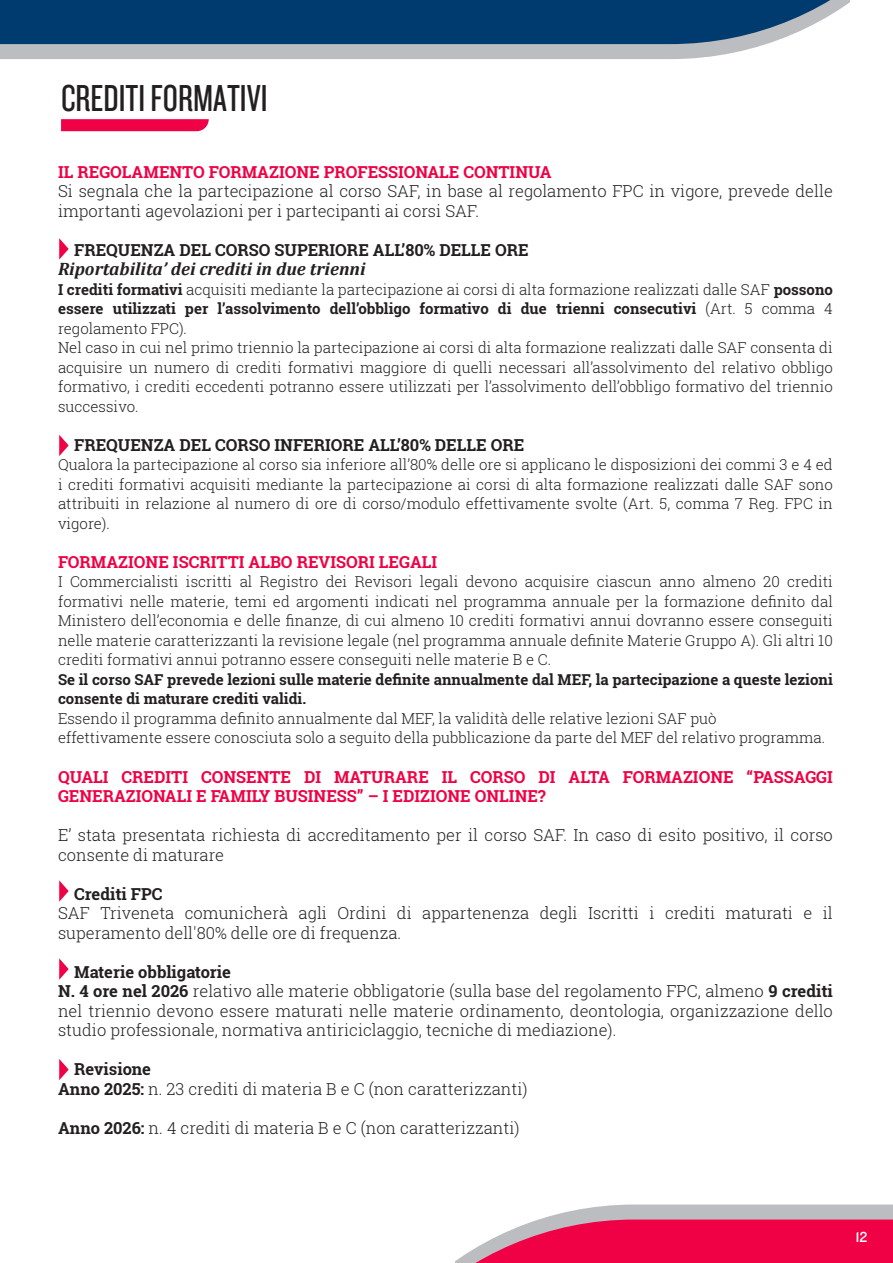
<style>
.page{position:relative;width:893px;height:1263px;background:#fff}
.page>*{position:absolute;margin:0;border:0;box-sizing:border-box;transform-origin:0 0}
.t1{font:39px "Knockout HTF28 Junior Featherwt";color:#231f20}
.t2{font:italic 700 18px "Cambria";color:#231f20}
.t3{font:300 16.5px/19.5px "Roboto Slab";color:#231f20}
.t4{font:700 16.5px/19.5px "Roboto Slab";color:#f00044}
.t5{font:700 16.5px "Roboto Slab";color:#231f20}
.t6{font:300 15px/19.5px "Roboto Slab";color:#231f20}
.t7{font:700 15px/19.5px "Roboto Slab";color:#231f20}
.t8{font:15px "Knockout HTF31 Junior Middlewt";color:#fff}
.s1{font-weight:700}
</style>
<div class="page">
<svg style="left:455px;top:1204px;width:438px;height:59px;background:#e5527d"></svg>
<svg style="left:0;top:44px;width:766px;height:15px;background:#bdbec2"></svg>
<svg style="left:0;top:0;width:849px;height:44px;background:#114878"></svg>
<svg style="left:59px;top:238px;width:10px;height:22px"></svg>
<svg style="left:59px;top:435px;width:10px;height:21px"></svg>
<svg style="left:59px;top:958px;width:10px;height:22px"></svg>
<svg style="left:59px;top:880px;width:10px;height:22px"></svg>
<svg style="left:59px;top:1059px;width:10px;height:21px"></svg>
<svg style="left:61px;top:119px;width:148px;height:12px;background:#f00849"></svg>
<h1 class="t1" style="left:61px;top:78px;width:208px">CREDITI FORMATIVI</h1>
<p class="t4" style="left:58px;top:162px;width:495px">IL REGOLAMENTO FORMAZIONE PROFESSIONALE CONTINUA</p>
<p class="t3" style="left:58px;top:181px;width:776px">Si segnala che la partecipazione al corso SAF, in base al regolamento FPC in vigore, prevede delle importanti agevolazioni per i partecipanti ai corsi SAF.</p>
<p class="t5" style="left:74px;top:239px;width:456px">FREQUENZA DEL CORSO SUPERIORE ALL’80% DELLE ORE</p>
<p class="t2" style="left:58px;top:257px;width:309px">Riportabilita’ dei crediti in due trienni</p>
<p class="t6" style="left:58px;top:279px;width:776px"><span class="s1">I crediti formativi</span> acquisiti mediante la partecipazione ai corsi di alta formazione realizzati dalle SAF <span class="s1">possono essere utilizzati per l’assolvimento dell’obbligo formativo di due trienni consecutivi</span> (Art. 5 comma 4 regolamento FPC).<br>Nel caso in cui nel primo triennio la partecipazione ai corsi di alta formazione realizzati dalle SAF consenta di acquisire un numero di crediti formativi maggiore di quelli necessari all’assolvimento del relativo obbligo formativo, i crediti eccedenti potranno essere utilizzati per l’assolvimento dell’obbligo formativo del triennio successivo.</p>
<p class="t5" style="left:74px;top:434px;width:452px">FREQUENZA DEL CORSO INFERIORE ALL’80% DELLE ORE</p>
<p class="t6" style="left:58px;top:455px;width:776px;text-align:justify">Qualora la partecipazione al corso sia inferiore all’80% delle ore si applicano le disposizioni dei commi 3 e 4 ed i crediti formativi acquisiti mediante la partecipazione ai corsi di alta formazione realizzati dalle SAF sono attribuiti in relazione al numero di ore di corso/modulo effettivamente svolte (Art. 5, comma 7 Reg. FPC in vigore).</p>
<p class="t4" style="left:58px;top:552px;width:381px">FORMAZIONE ISCRITTI ALBO REVISORI LEGALI</p>
<p class="t6" style="left:58px;top:572px;width:776px;text-align:justify">I Commercialisti iscritti al Registro dei Revisori legali devono acquisire ciascun anno almeno 20 crediti formativi nelle materie, temi ed argomenti indicati nel programma annuale per la formazione definito dal Ministero dell’economia e delle finanze, di cui almeno 10 crediti formativi annui dovranno essere conseguiti nelle materie caratterizzanti la revisione legale (nel programma annuale definite Materie Gruppo A). Gli altri 10 crediti formativi annui potranno essere conseguiti nelle materie B e C.</p>
<p class="t7" style="left:58px;top:670px;width:776px">Se il corso SAF prevede lezioni sulle materie definite annualmente dal MEF, la partecipazione a queste lezioni consente di maturare crediti validi.</p>
<p class="t6" style="left:58px;top:708px;width:769px">Essendo il programma definito annualmente dal MEF, la validità delle relative lezioni SAF può<br>effettivamente essere conosciuta solo a seguito della pubblicazione da parte del MEF del relativo programma.</p>
<p class="t4" style="left:58px;top:766px;width:776px">QUALI CREDITI CONSENTE DI MATURARE IL CORSO DI ALTA FORMAZIONE “PASSAGGI<br>GENERAZIONALI E FAMILY BUSINESS” – I EDIZIONE ONLINE?</p>
<p class="t3" style="left:58px;top:825px;width:776px">E’ stata presentata richiesta di accreditamento per il corso SAF. In caso di esito positivo, il corso consente di maturare</p>
<p class="t5" style="left:74px;top:882px;width:90px">Crediti FPC</p>
<p class="t3" style="left:58px;top:903px;width:776px">SAF Triveneta comunicherà agli Ordini di appartenenza degli Iscritti i crediti maturati e il superamento dell'80% delle ore di frequenza.</p>
<p class="t3" style="left:58px;top:961px;width:776px;text-indent:16px"><span class="s1">Materie obbligatorie<br>N. 4 ore nel 2026</span> relativo alle materie obbligatorie (sulla base del regolamento FPC, almeno <span class="s1">9 crediti </span>nel triennio devono essere maturati nelle materie ordinamento, deontologia, organizzazione dello studio professionale, normativa antiriciclaggio, tecniche di mediazione).</p>
<p class="t3" style="left:58px;top:1059px;width:471px;text-indent:16px"><span class="s1">Revisione<br>Anno 2025:</span> n. 23 crediti di materia B e C (non caratterizzanti)</p>
<p class="t3" style="left:58px;top:1117px;width:463px"><span class="s1">Anno 2026:</span> n. 4 crediti di materia B e C (non caratterizzanti)</p>
<p class="t8" style="left:855px;top:1229px;width:14px">12</p>
</div>
